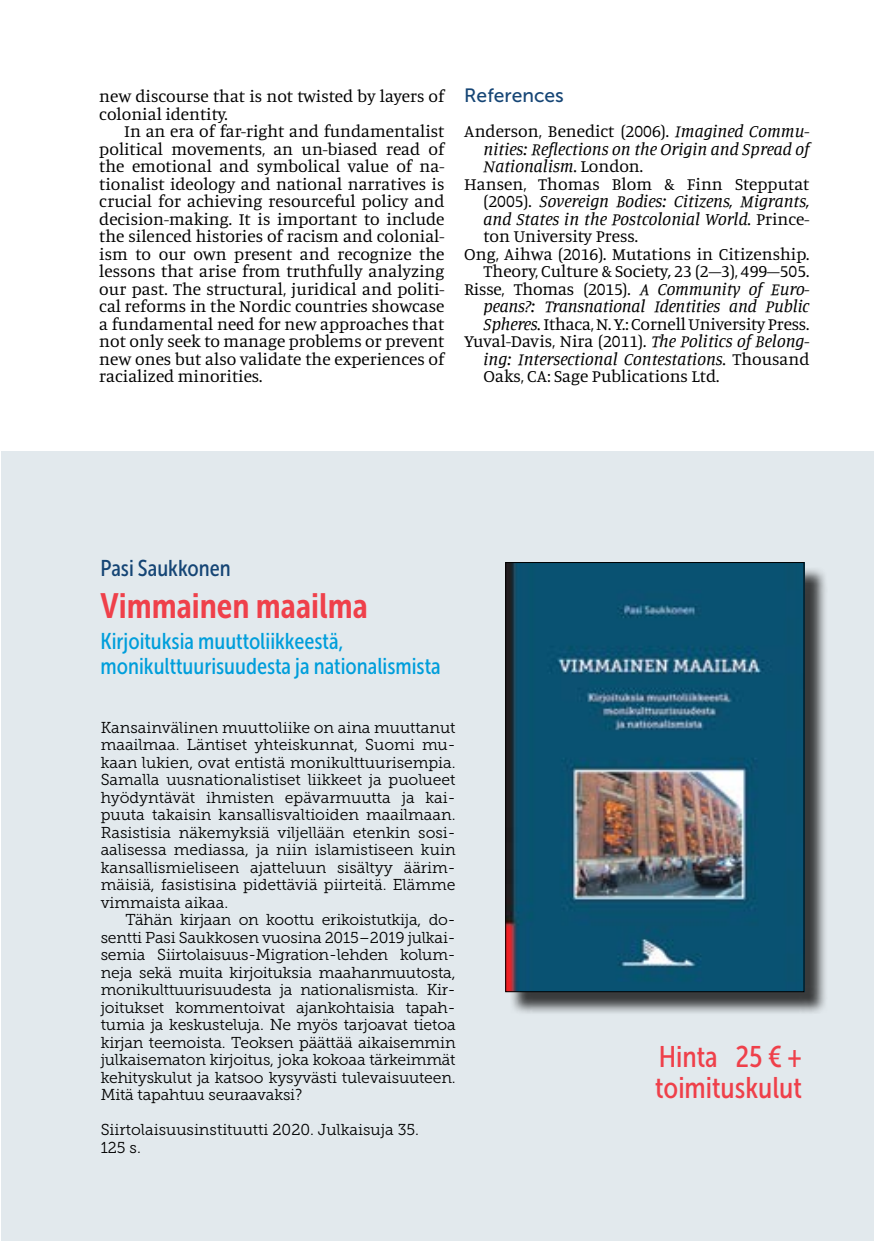
<style>
.page{position:relative;width:874px;height:1241px;background:#fff}
.page>*{position:absolute;margin:0;border:0;box-sizing:border-box;transform-origin:0 0}
.t1{font:35px "Museo Sans Cond 700";color:#ef404a}
.t2{font:29.75px/31.5px "Museo Sans Cond 500";color:#ef404a}
.t3{font:22.75px/24.5px "Museo Sans Cond 500";color:#009edb}
.t4{font:22.75px "Museo Sans Cond 500";color:#154575}
.t5{font:19.25px "Museo Sans 500";color:#154575}
.t6{font:17.5px/17.5px "Manuale";color:#000}
.t7{font:italic 17.5px "Manuale";color:#000}
.t8{font:15.75px/17.5px "Museo Slab 300";color:#000;text-align:justify}
.s1{font-style:italic}
.s2{font-style:normal}
</style>
<div class="page">
<div style="left:1px;top:451px;width:872px;height:789px;background:#e2e9ed"></div>
<div style="left:510px;top:567px;width:316px;height:448px;background:#000;opacity:.75"></div>
<img style="left:507px;top:564px;width:295px;height:425px">
<div style="left:505px;top:562px;width:299px;height:429px;border:1px solid #000"></div>
<p class="t6" style="left:99px;top:87px;width:346px">new discourse that is not twisted by layers of colonial identity.</p>
<p class="t6" style="left:99px;top:122px;width:346px;text-align:justify;text-indent:25px">In an era of far-right and fundamentalist political movements, an un-biased read of the emotional and symbolical value of na&shy;tionalist ideology and national narratives is crucial for achieving resourceful policy and decision-making. It is important to include the silenced histories of racism and colonial&shy;ism to our own present and recognize the lessons that arise from truthfully analyzing our past. The structural, juridical and politi&shy;cal reforms in the Nordic countries showcase a fundamental need for new approaches that not only seek to manage problems or prevent new ones but also validate the experiences of racialized minorities.</p>
<p class="t5" style="left:464px;top:85px;width:101px">References</p>
<p class="t6" style="left:464px;top:122px;width:346px">Anderson, Benedict (2006). <span class="s1">Imagined Commu-</span></p>
<p class="t7" style="left:483px;top:137px;width:327px">nities: Reflections on the Origin and Spread of</p>
<p class="t7" style="left:483px;top:155px;width:161px">Nationalism. <span class="s2">London.</span></p>
<p class="t6" style="left:464px;top:174px;width:346px">Hansen, Thomas Blom &amp; Finn Stepputat</p>
<p class="t7" style="left:483px;top:190px;width:327px"><span class="s2">(2005).</span> Sovereign Bodies: Citizens, Migrants,</p>
<p class="t7" style="left:483px;top:207px;width:327px">and States in the Postcolonial World. <span class="s2">Prince-</span></p>
<p class="t6" style="left:483px;top:227px;width:156px">ton University Press.</p>
<p class="t6" style="left:464px;top:244px;width:346px">Ong, Aihwa (2016). Mutations in Citizenship.</p>
<p class="t6" style="left:483px;top:262px;width:327px">Theory, Culture &amp; Society<span class="s1">,</span> 23 (2–3), 499–505.</p>
<p class="t6" style="left:464px;top:279px;width:346px">Risse, Thomas (2015). <span class="s1">A Community of Euro-</span></p>
<p class="t7" style="left:483px;top:295px;width:327px">peans?: Transnational Identities and Public</p>
<p class="t6" style="left:483px;top:314px;width:327px"><span class="s1">Spheres.</span> Ithaca, N. Y.: Cornell University Press.</p>
<p class="t6" style="left:464px;top:332px;width:346px">Yuval-Davis, Nira (2011). <span class="s1">The Politics of Belong-</span></p>
<p class="t7" style="left:483px;top:347px;width:327px">ing: Intersectional Contestations. <span class="s2">Thousand</span></p>
<p class="t6" style="left:483px;top:367px;width:237px">Oaks, CA: Sage Publications Ltd.</p>
<h3 class="t4" style="left:100px;top:555px;width:132px">Pasi Saukkonen</h3>
<h1 class="t1" style="left:100px;top:586px;width:269px">Vimmainen maailma</h1>
<h3 class="t3" style="left:100px;top:629px;width:341px">Kirjoituksia muuttoliikkeestä, monikulttuurisuudesta ja nationalismista</h3>
<p class="t8" style="left:101px;top:718px;width:356px">Kansainvälinen muuttoliike on aina muuttanut maailmaa. Läntiset yhteiskunnat, Suomi mu&shy;kaan lukien, ovat entistä monikulttuurisempia.<br>Samalla uusnationalistiset liikkeet ja puolueet hyödyntävät ihmisten epävarmuutta ja kai&shy;puuta takaisin kansallisvaltioiden maailmaan.<br>Rasistisia näkemyksiä viljellään etenkin sosi&shy;aalisessa mediassa, ja niin islamistiseen kuin kansallismieliseen ajatteluun sisältyy äärim&shy;mäisiä, fasistisina pidettäviä piirteitä. Elämme vimmaista aikaa.</p>
<p class="t8" style="left:101px;top:911px;width:356px;text-indent:25px">Tähän kirjaan on koottu erikoistutkija, do&shy;sentti Pasi Saukkosen vuosina 2015–2019 julkai&shy;semia Siirtolaisuus-Migration-lehden kolum&shy;neja sekä muita kirjoituksia maahanmuutosta, monikulttuurisuudesta ja nationalismista. Kir&shy;joitukset kommentoivat ajankohtaisia tapah&shy;tumia ja keskusteluja. Ne myös tarjoavat tietoa kirjan teemoista. Teoksen päättää aikaisemmin julkaisematon kirjoitus, joka kokoaa tärkeimmät kehityskulut ja katsoo kysyvästi tulevaisuuteen.<br>Mitä tapahtuu seuraavaksi?</p>
<p class="t8" style="left:101px;top:1121px;width:320px">Siirtolaisuusinstituutti 2020. Julkaisuja 35.<br>125 s.</p>
<h2 class="t2" style="left:655px;top:1040px;width:148px">Hinta 25 € + toimituskulut</h2>
</div>
